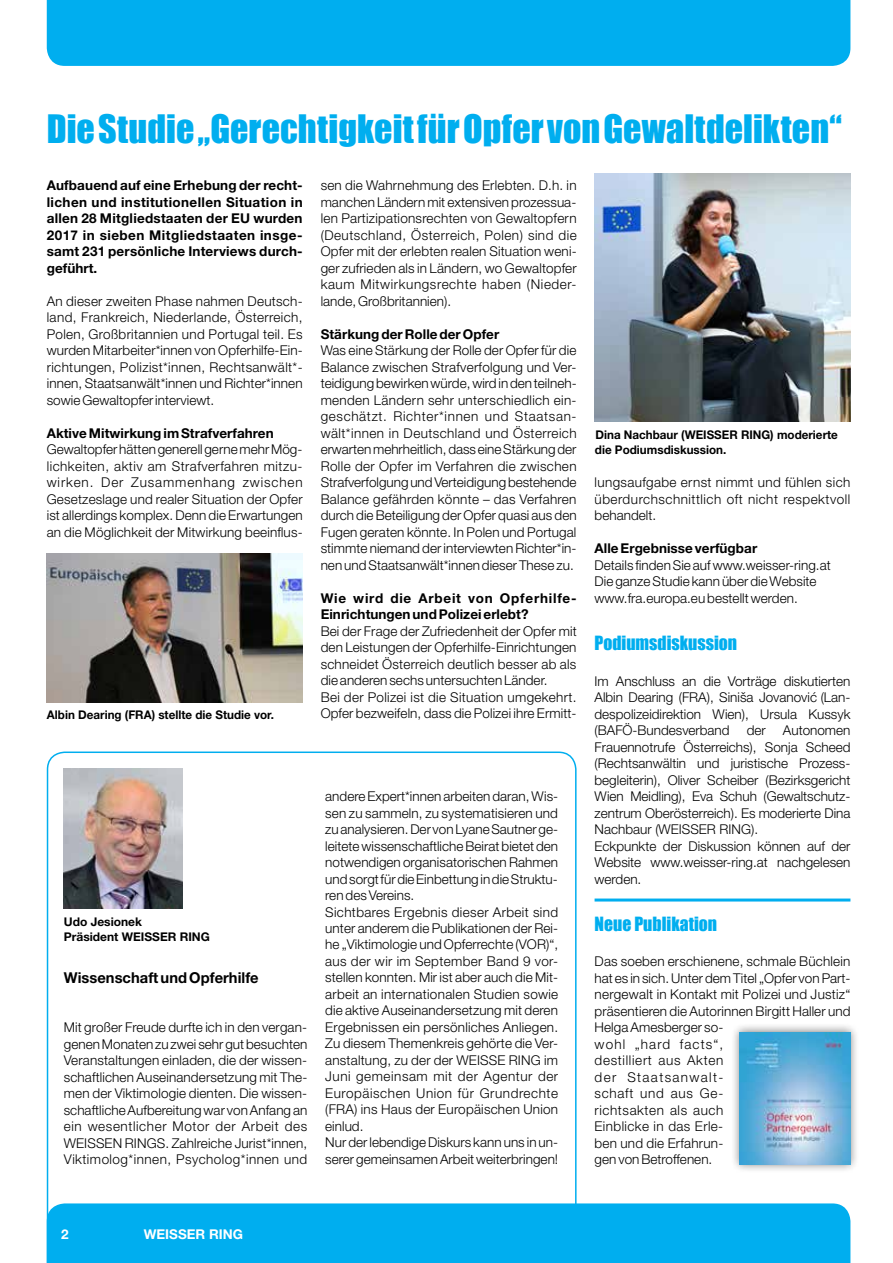
<style>
.page{position:relative;width:893px;height:1263px;background:#fff}
.page>*{position:absolute;margin:0;border:0;box-sizing:border-box;transform-origin:0 0}
.t1{font:36px "Impact";color:#00aeef}
.t2{font:18px "Impact";color:#00aeef}
.t3{font:700 15px "Helvetica Neue LT Std";letter-spacing:.005em;color:#000}
.t4{font:300 13.5px/16.5px "Helvetica Neue LT Std";letter-spacing:.01em;color:#000}
.t5{font:700 13.5px/16.5px "Helvetica Neue LT Std";letter-spacing:.015em;color:#000;text-align:justify}
.t6{font:700 13.5px/16.5px "Helvetica Neue LT Std";letter-spacing:.055em;color:#000}
.t7{font:700 13.5px "Helvetica Neue LT Std";color:#fff}
.t8{font:700 12px/15px "Helvetica Neue LT Std";color:#000}
</style>
<div class="page">
<div style="left:577px;top:1203px;width:273px;height:60px;background:#00aeef"></div>
<div style="left:47px;top:0;width:803px;height:66px;background:#00aeef"></div>
<svg style="left:47px;top:751px;width:530px;height:512px"></svg>
<img style="left:64px;top:768px;width:119px;height:140px">
<img style="left:595px;top:174px;width:255px;height:247px">
<img style="left:47px;top:553px;width:256px;height:149px">
<hr style="left:595px;top:898px;width:255px;height:3px;background:#00aeef">
<div style="left:731px;top:1023px;width:128px;height:150px;background:#000;opacity:.5"></div>
<img style="left:740px;top:1032px;width:110px;height:132px">
<h1 class="t1" style="left:47px;top:101px;width:796px">Die Studie „Gerechtigkeit für Opfer von Gewaltdelikten“</h1>
<p class="t5" style="left:47px;top:177px;width:257px">Aufbauend auf eine Erhebung der recht&shy;lichen und institutionellen Situation in allen 28 Mitgliedstaaten der EU wurden 2017 in sieben Mitgliedstaaten insge&shy;samt 231 persönliche Interviews durch&shy;geführt.</p>
<p class="t4" style="left:47px;top:292px;width:258px">An dieser zweiten Phase nahmen Deutsch&shy;land, Frankreich, Niederlande, Österreich, Polen, Großbritannien und Portugal teil. Es wurden Mitarbeiter*innen von Opferhilfe-Ein&shy;richtungen, Polizist*innen, Rechtsanwält*- innen, Staatsanwält*innen und Richter*innen sowie Gewaltopfer interviewt.</p>
<p class="t5" style="left:47px;top:424px;width:228px">Aktive Mitwirkung im Strafverfahren</p>
<p class="t4" style="left:47px;top:441px;width:258px">Gewaltopfer hätten generell gerne mehr Mög&shy;lichkeiten, aktiv am Strafverfahren mitzu&shy;wirken. Der Zusammenhang zwischen Gesetzeslage und realer Situation der Opfer ist allerdings komplex. Denn die Erwartungen an die Möglichkeit der Mitwirkung beeinflus-</p>
<p class="t8" style="left:47px;top:706px;width:228px">Albin Dearing (FRA) stellte die Studie vor.</p>
<p class="t4" style="left:321px;top:177px;width:258px">sen die Wahrnehmung des Erlebten. D.h. in manchen Ländern mit extensiven prozessua&shy;len Partizipationsrechten von Gewaltopfern (Deutschland, Österreich, Polen) sind die Opfer mit der erlebten realen Situation weni&shy;ger zufrieden als in Ländern, wo Gewaltopfer kaum Mitwirkungsrechte haben (Nieder&shy;lande, Großbritannien).</p>
<p class="t5" style="left:321px;top:325px;width:180px">Stärkung der Rolle der Opfer</p>
<p class="t4" style="left:321px;top:342px;width:257px">Was eine Stärkung der Rolle der Opfer für die Balance zwischen Strafverfolgung und Ver&shy;teidigung bewirken würde, wird in den teilneh&shy;menden Ländern sehr unterschiedlich ein&shy;geschätzt. Richter*innen und Staatsan&shy;wält*innen in Deutschland und Österreich erwarten mehrheitlich, dass eine Stärkung der Rolle der Opfer im Verfahren die zwischen Strafverfolgung und Verteidigung bestehende Balance gefährden könnte – das Verfahren durch die Beteiligung der Opfer quasi aus den Fugen geraten könnte. In Polen und Portugal stimmte niemand der interviewten Richter*in&shy;nen und Staatsanwält*innen dieser These zu.</p>
<p class="t6" style="left:321px;top:589px;width:257px">Wie wird die Arbeit von Opferhilfe-<br>Einrichtungen und Polizei erlebt?</p>
<p class="t4" style="left:321px;top:622px;width:258px">Bei der Frage der Zufriedenheit der Opfer mit den Leistungen der Opferhilfe-Einrichtungen schneidet Österreich deutlich besser ab als die anderen sechs untersuchten Länder.<br>Bei der Polizei ist die Situation umgekehrt.<br>Opfer bezweifeln, dass die Polizei ihre Ermitt-</p>
<p class="t8" style="left:64px;top:914px;width:80px">Udo Jesionek<br>Präsident WEISSER</p>
<p class="t8" style="left:180px;top:929px;width:9px">RING</p>
<p class="t3" style="left:64px;top:968px;width:196px">Wissenschaft und Opferhilfe</p>
<p class="t4" style="left:64px;top:1019px;width:245px;text-align:justify">Mit großer Freude durfte ich in den vergan&shy;genen Monaten zu zwei sehr gut besuchten Veranstaltungen einladen, die der wissen&shy;schaftlichen Auseinandersetzung mit The&shy;men der Viktimologie dienten. Die wissen&shy;schaftliche Aufbereitung war von Anfang an ein wesentlicher Motor der Arbeit des WEISSEN RINGS. Zahlreiche Jurist*innen, Viktimolog*innen, Psycholog*innen und</p>
<p class="t4" style="left:325px;top:788px;width:234px">andere Expert*innen arbeiten daran, Wis&shy;sen zu sammeln, zu systematisieren und zu analysieren. Der von Lyane Sautner ge&shy;leitete wissenschaftliche Beirat bietet den notwendigen organisatorischen Rahmen und sorgt für die Einbettung in die Struktu&shy;ren des Vereins.<br>Sichtbares Ergebnis dieser Arbeit sind unter anderem die Publikationen der Rei&shy;he „Viktimologie und Opferrechte (VOR)“, aus der wir im September Band 9 vor&shy;stellen konnten. Mir ist aber auch die Mit&shy;arbeit an internationalen Studien sowie die aktive Auseinandersetzung mit deren Ergebnissen ein persönliches Anliegen.<br>Zu diesem Themenkreis gehörte die Ver&shy;anstaltung, zu der der WEISSE RING im Juni gemeinsam mit der Agentur der Europäischen Union für Grundrechte (FRA) ins Haus der Europäischen Union einlud.<br>Nur der lebendige Diskurs kann uns in un&shy;serer gemeinsamen Arbeit weiterbringen!</p>
<p class="t8" style="left:595px;top:427px;width:109px">Dina Nachbaur (WEISSER</p>
<p class="t8" style="left:741px;top:427px;width:8px">RING</p>
<p class="t8" style="left:770px;top:427px;width:69px">) moderierte</p>
<p class="t8" style="left:595px;top:442px;width:133px">die Podiumsdiskussion.</p>
<p class="t4" style="left:595px;top:474px;width:257px;text-align:justify">lungsaufgabe ernst nimmt und fühlen sich überdurchschnittlich oft nicht respektvoll behandelt.</p>
<p class="t5" style="left:595px;top:540px;width:164px">Alle Ergebnisse verfügbar</p>
<p class="t4" style="left:595px;top:556px;width:238px">Details finden Sie auf www.weisser-ring.at<br>Die ganze Studie kann über die Website www.fra.europa.eu bestellt werden.</p>
<h2 class="t2" style="left:595px;top:629px;width:144px">Podiumsdiskussion</h2>
<p class="t4" style="left:595px;top:672px;width:257px;text-align:justify">Im Anschluss an die Vorträge diskutierten Albin Dearing (FRA), Siniša Jovanovic´ (Lan&shy;despolizeidirektion Wien), Ursula Kussyk (BAFÖ-Bundesverband</p>
<p class="t4" style="left:595px;top:722px;width:257px;text-indent:188px">Autonomen Frauennotrufe Österreichs), Sonja Scheed (Rechtsanwältin und juristische Prozess&shy;begleiterin), Oliver Scheiber (Bezirksgericht Wien Meidling), Eva Schuh (Gewaltschutz&shy;zentrum Oberösterreich). Es moderierte Dina Nachbaur (WEISSER RING).<br>Eckpunkte der Diskussion können auf der Website www.weisser-ring.at nachgelesen werden.</p>
<p class="t4" style="left:747px;top:722px;width:21px">der</p>
<h2 class="t2" style="left:595px;top:909px;width:124px">Neue Publikation</h2>
<p class="t4" style="left:595px;top:953px;width:258px">Das soeben erschienene, schmale Büchlein hat es in sich. Unter dem Titel „Opfer von Part&shy;nergewalt in Kontakt mit Polizei und Justiz“ präsentieren die Autorinnen Birgitt Haller und<br>Helga Amesberger so-<br>wohl „hard facts“,<br>destilliert aus Akten<br>der Staatsanwalt-<br>schaft und aus Ge-<br>richtsakten als auch<br>Einblicke in das Erle-<br>ben und die Erfahrun-<br>gen von Betroffenen.</p>
<p class="t7" style="left:61px;top:1226px;width:9px">2</p>
<p class="t7" style="left:144px;top:1226px;width:101px">Weisser Ring</p>
</div>
